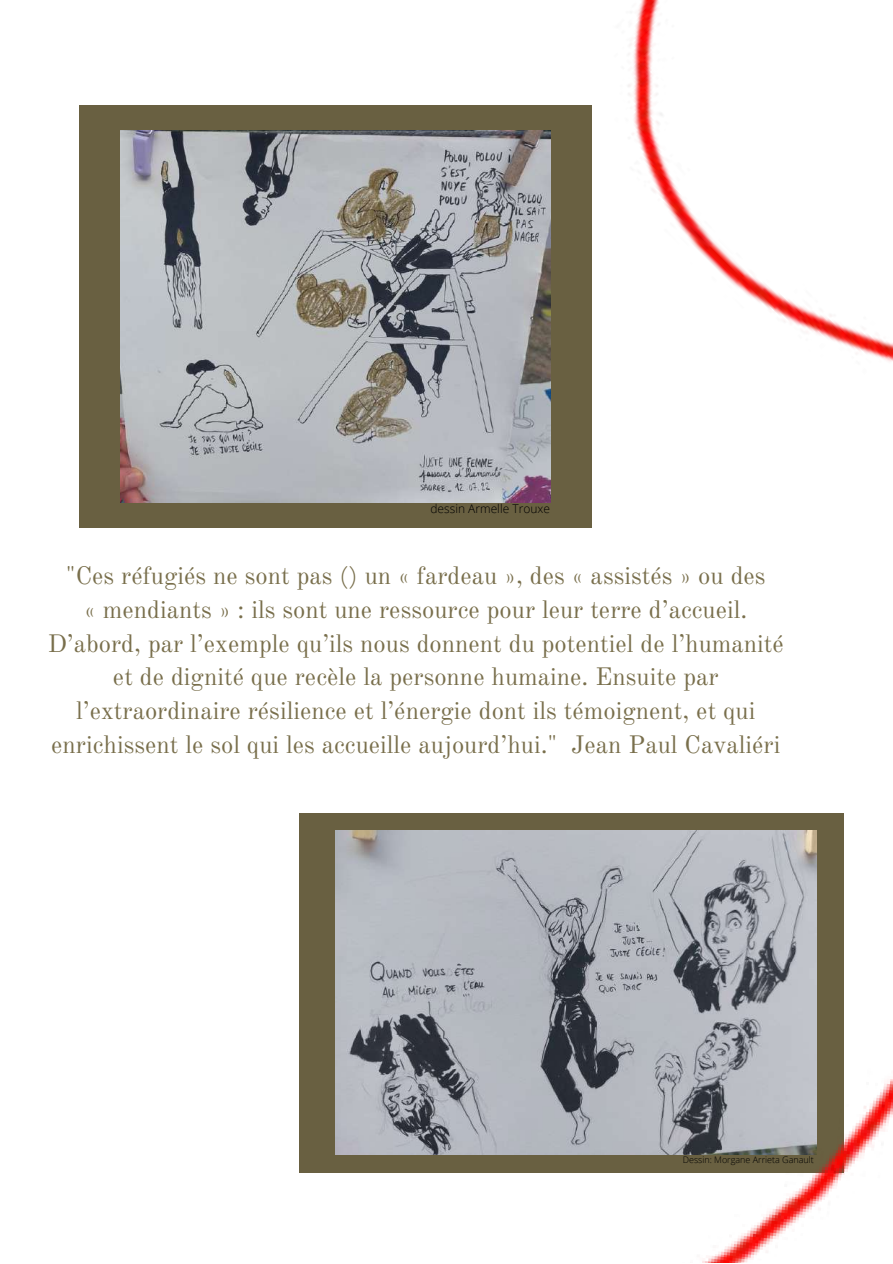
<style>
.page{position:relative;width:893px;height:1264px;background:#fff}
.page>*{position:absolute;margin:0;border:0;box-sizing:border-box;transform-origin:0 0}
.t1{font:24.75px/33.8px "Old Standard";color:#796f4c;text-align:center}
.t2{font:300 12px "Open Sans";color:#000}
.t3{font:300 9px "Open Sans";color:#000}
</style>
<div class="page">
<img style="left:79px;top:0;width:813px;height:528px">
<img style="left:299px;top:813px;width:593px;height:449px">
<p class="t2" style="left:430px;top:500px;width:121px">dessin Armelle Trouxe</p>
<p class="t1" style="left:48px;top:559px;width:737px">"Ces réfugiés ne sont pas () un « fardeau », des « assistés » ou des<br>« mendiants » : ils sont une ressource pour leur terre d’accueil.<br>D’abord, par l’exemple qu’ils nous donnent du potentiel de l’humanité et de dignité que recèle la personne humaine. Ensuite par l’extraordinaire résilience et l’énergie dont ils témoignent, et qui enrichissent le sol qui les accueille aujourd’hui." Jean Paul Cavaliéri</p>
<p class="t3" style="left:682px;top:1153px;width:133px">Dessin: Morgane Arrieta Ganault</p>
</div>
